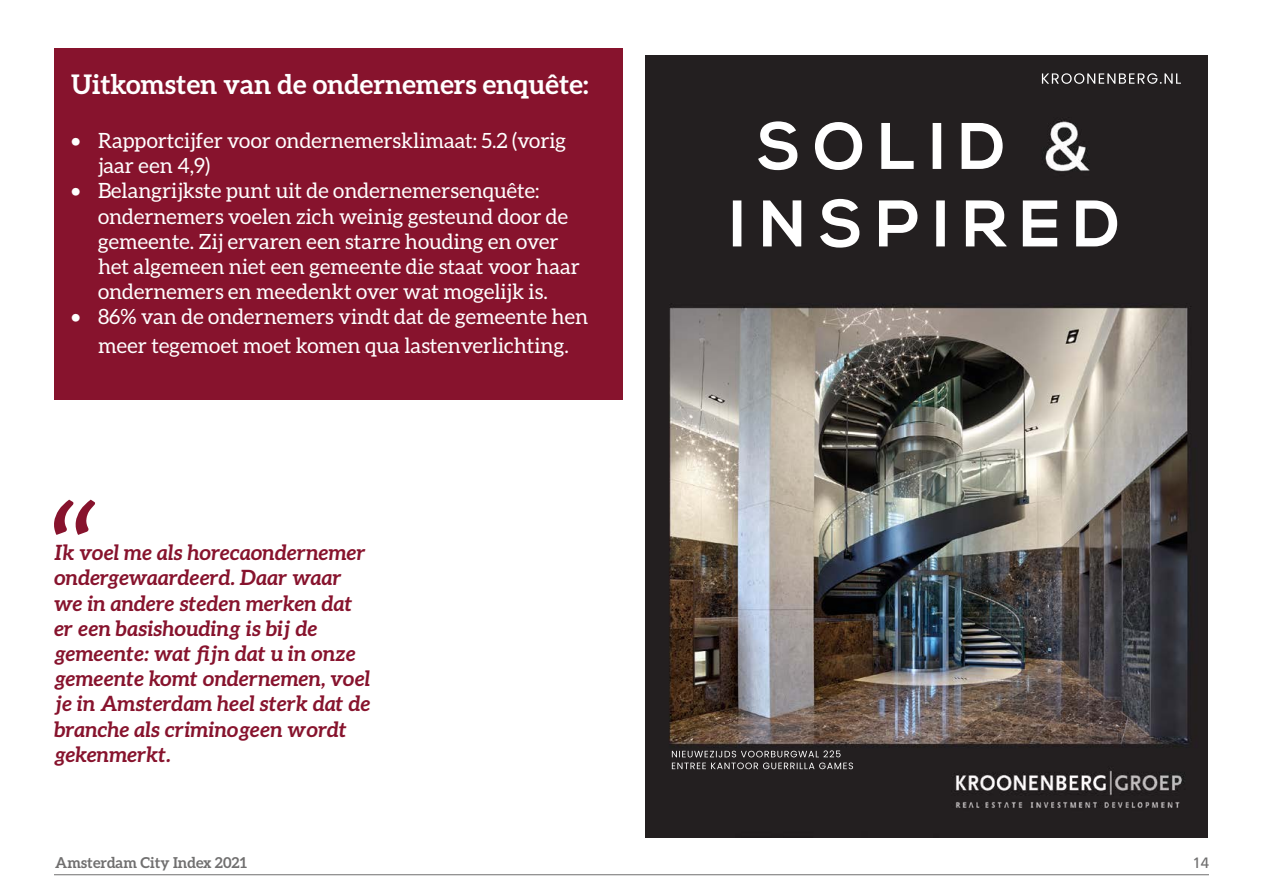
<style>
.page{position:relative;width:1263px;height:893px;background:#fff}
.page>*{position:absolute;margin:0;border:0;box-sizing:border-box;transform-origin:0 0}
.t1{font:700 27px "Aleo";color:#fff}
.t2{font:21px/25.2px "Aleo";color:#fff}
.t3{font:italic 700 21px/25.2px "Aleo";color:#87132d}
.t4{font:700 15px "Aleo";color:#706f6f}
.t5{font:15px "Frutiger LT Std";color:#706f6f}
</style>
<div class="page">
<hr style="left:54px;top:874px;width:1155px;height:1px;background:#706f6f">
<img style="left:645px;top:56px;width:562px;height:781px">
<svg style="left:54px;top:500px;width:41px;height:35px"></svg>
<div style="left:54px;top:48px;width:568px;height:351px;background:#87132d"></div>
<p class="t1" style="left:71px;top:69px;width:519px">Uitkomsten van de ondernemers enquête:</p>
<p class="t2" style="left:98px;top:128px;width:470px;text-indent:-27px">• Rapportcijfer voor ondernemersklimaat: 5.2 (vorig jaar een 4,9)</p>
<p class="t2" style="left:98px;top:178px;width:483px;text-indent:-27px">• Belangrijkste punt uit de ondernemersenquête: ondernemers voelen zich weinig gesteund door de gemeente. Zij ervaren een starre houding en over het algemeen niet een gemeente die staat voor haar ondernemers en meedenkt over wat mogelijk is.</p>
<p class="t2" style="left:71px;top:302px;width:519px;line-height:28.8px;text-align:center">• 86% van de ondernemers vindt dat de gemeente hen meer tegemoet moet komen qua lastenverlichting.</p>
<p class="t3" style="left:54px;top:540px;width:318px">Ik voel me als horecaondernemer ondergewaardeerd. Daar waar we in andere steden merken dat er een basishouding is bij de gemeente: wat fijn dat u in onze gemeente komt ondernemen, voel je in Amsterdam heel sterk dat de branche als criminogeen wordt gekenmerkt.</p>
<p class="t4" style="left:55px;top:854px;width:193px">Amsterdam City Index 2021</p>
<p class="t5" style="left:1192px;top:854px;width:18px">14</p>
</div>
